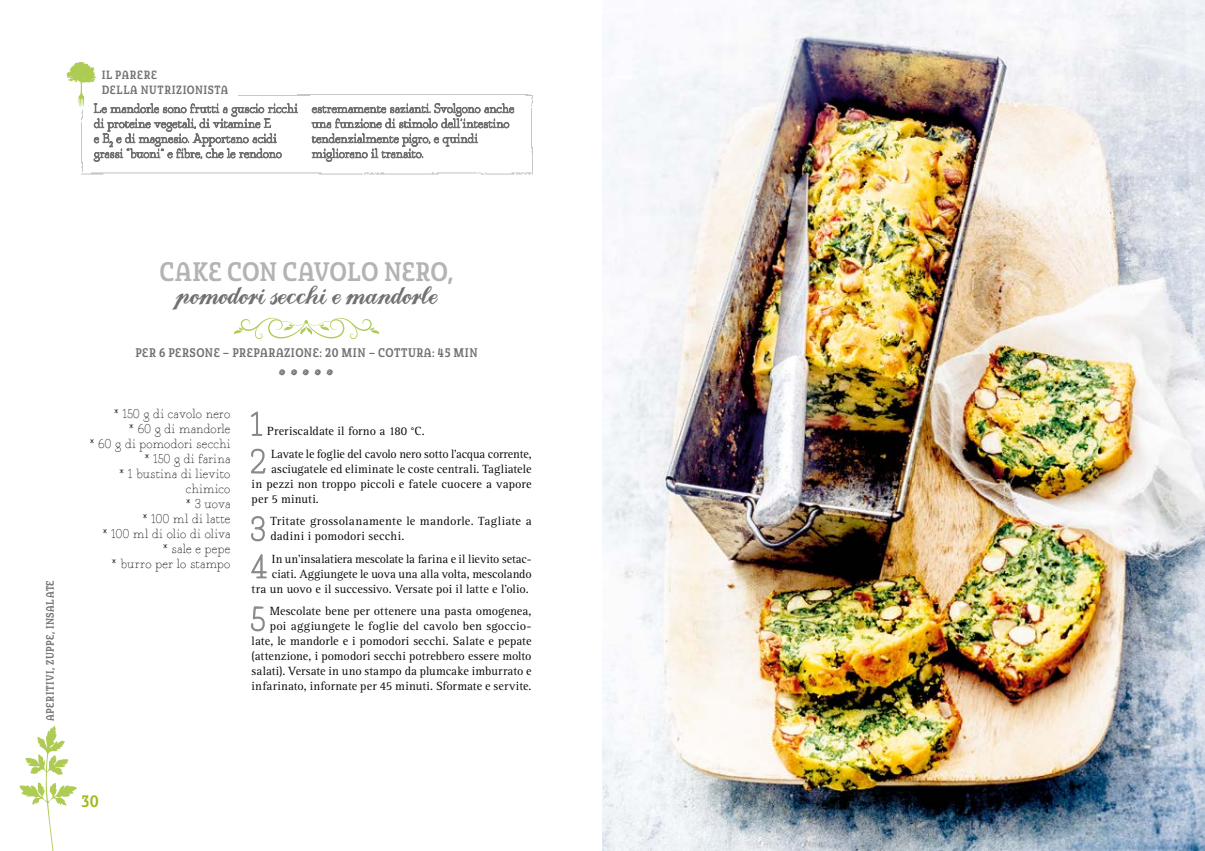
<style>
.page{position:relative;width:1205px;height:851px;background:#fff}
.page>*{position:absolute;margin:0;border:0;box-sizing:border-box;transform-origin:0 0}
._03_POINTS{font:37.5px "Handy George";color:#717170}
._02_TEXTE_COURANT{font:34.12px "Fragment Core Rom";color:#898988}
._01_TITRE_ok{font:29.38px "Quatie Con Dem";color:#b3b3b3}
._01_TITRE2_ok{font:26.25px "Landliebe";letter-spacing:.01em;color:#717170}
.FOLIO{font:18.12px "Quatie Con Dem";color:#9fb918}
._02_PROPORTION{font:13.75px "Quatie Con Dem";letter-spacing:.035em;color:#717170}
.t1{font:13.12px/15px "Fragment Core Rom";letter-spacing:.025em;color:#0a0a0a;text-align:right}
._05_AVIS_NUTRI_titre{font:13.12px "Quatie Con Dem";letter-spacing:.045em;color:#717170}
._02_TEXTE_COURANT-2{font:12.25px/15px "Rotis Serif";letter-spacing:.005em;color:#0a0a0a;text-align:right}
._02_TEXTE_COURANT-3{font:12.25px "Rotis Serif";letter-spacing:-.015em;color:#0a0a0a}
._05_TITRE_COURANT_PA{font:11.88px "Quatie Con Dem";letter-spacing:.04em;color:#717170}
</style>
<div class="page">
<svg style="left:19px;top:725px;width:58px;height:125px"></svg>
<svg style="left:234px;top:317px;width:146px;height:22px"></svg>
<img style="left:602px;top:0;width:603px;height:850px">
<svg style="left:67px;top:62px;width:231px;height:100px"></svg>
<svg style="left:312px;top:103px;width:202px;height:59px"></svg>
<svg style="left:252px;top:412px;width:10px;height:23px"></svg>
<svg style="left:252px;top:449px;width:13px;height:24px"></svg>
<svg style="left:252px;top:516px;width:12px;height:24px"></svg>
<svg style="left:252px;top:554px;width:14px;height:24px"></svg>
<svg style="left:252px;top:607px;width:12px;height:23px"></svg>
<img style="left:81px;top:172px;width:452px;height:3px">
<img style="left:78px;top:111px;width:8px;height:61px">
<img style="left:531px;top:96px;width:2px;height:76px">
<img style="left:239px;top:91px;width:293px;height:7px">
<p class="_05_AVIS_NUTRI_titre" style="left:102px;top:68px;width:57px">IL PARERE</p>
<p class="_05_AVIS_NUTRI_titre" style="left:102px;top:83px;width:128px">DELLA NUTRIZIONISTA</p>
<p class="_05_TITRE_COURANT_PA" style="left:44px;top:720px;width:142px;rotate:-90deg">APERITIVI, ZUPPE, INSALATE</p>
<p class="_01_TITRE_ok" style="left:159px;top:257px;width:296px">CAKE CON CAVOLO NERO,</p>
<p class="_01_TITRE2_ok" style="left:175px;top:284px;width:264px">pomodori secchi e mandorle</p>
<p class="_02_PROPORTION" style="left:135px;top:345px;width:344px">PER 6 PERSONE – PREPARAZIONE: 20 MIN – COTTURA: 45 MIN</p>
<p class="_03_POINTS" style="left:276px;top:341px;width:62px">.....</p>
<p class="t1" style="left:114px;top:406px;width:118px">* 150 g di cavolo nero</p>
<p class="t1" style="left:129px;top:421px;width:103px">* 60 g di mandorle</p>
<p class="t1" style="left:90px;top:436px;width:142px">* 60 g di pomodori secchi</p>
<p class="t1" style="left:145px;top:451px;width:87px">* 150 g di farina</p>
<p class="t1" style="left:119px;top:466px;width:112px">* 1 bustina di lievito chimico</p>
<p class="t1" style="left:186px;top:496px;width:46px">* 3 uova</p>
<p class="t1" style="left:143px;top:511px;width:89px">* 100 ml di latte</p>
<p class="t1" style="left:103px;top:526px;width:129px">* 100 ml di olio di oliva</p>
<p class="t1" style="left:163px;top:541px;width:69px">* sale e pepe</p>
<p class="t1" style="left:112px;top:556px;width:120px">* burro per lo stampo</p>
<p class="_02_TEXTE_COURANT-2" style="left:267px;top:424px;width:159px">Preriscaldate il forno a 180 °C.</p>
<p class="_02_TEXTE_COURANT-3" style="left:271px;top:446px;width:262px">Lavate le foglie del cavolo nero sotto l’acqua corrente,</p>
<p class="_02_TEXTE_COURANT-2" style="left:271px;top:461px;width:262px">asciugatele ed eliminate le coste centrali. Tagliatele</p>
<p class="_02_TEXTE_COURANT-2" style="left:252px;top:476px;width:281px">in pezzi non troppo piccoli e fatele cuocere a vapore</p>
<p class="_02_TEXTE_COURANT-2" style="left:252px;top:491px;width:69px">per 5 minuti.</p>
<p class="_02_TEXTE_COURANT-2" style="left:270px;top:514px;width:263px;text-align:left">Tritate grossolanamente le mandorle. Tagliate a dadini i pomodori secchi.</p>
<p class="_02_TEXTE_COURANT-2" style="left:252px;top:551px;width:281px">In un’insalatiera mescolate la farina e il lievito setac&shy;ciati. Aggiungete le uova una alla volta, mescolando<br>tra un uovo e il successivo. Versate poi il latte e l’olio.</p>
<p class="_02_TEXTE_COURANT" style="left:251px;top:597px;width:15px">5</p>
<p class="_02_TEXTE_COURANT-2" style="left:252px;top:604px;width:281px">Mescolate bene per ottenere una pasta omogenea, poi aggiungete le foglie del cavolo ben sgoccio&shy;late, le mandorle e i pomodori secchi. Salate e pepate (attenzione, i pomodori secchi potrebbero essere molto salati). Versate in uno stampo da plumcake imburrato e infarinato, infornate per 45 minuti. Sformate e servite.</p>
<p class="FOLIO" style="left:81px;top:791px;width:19px">30</p>
</div>
